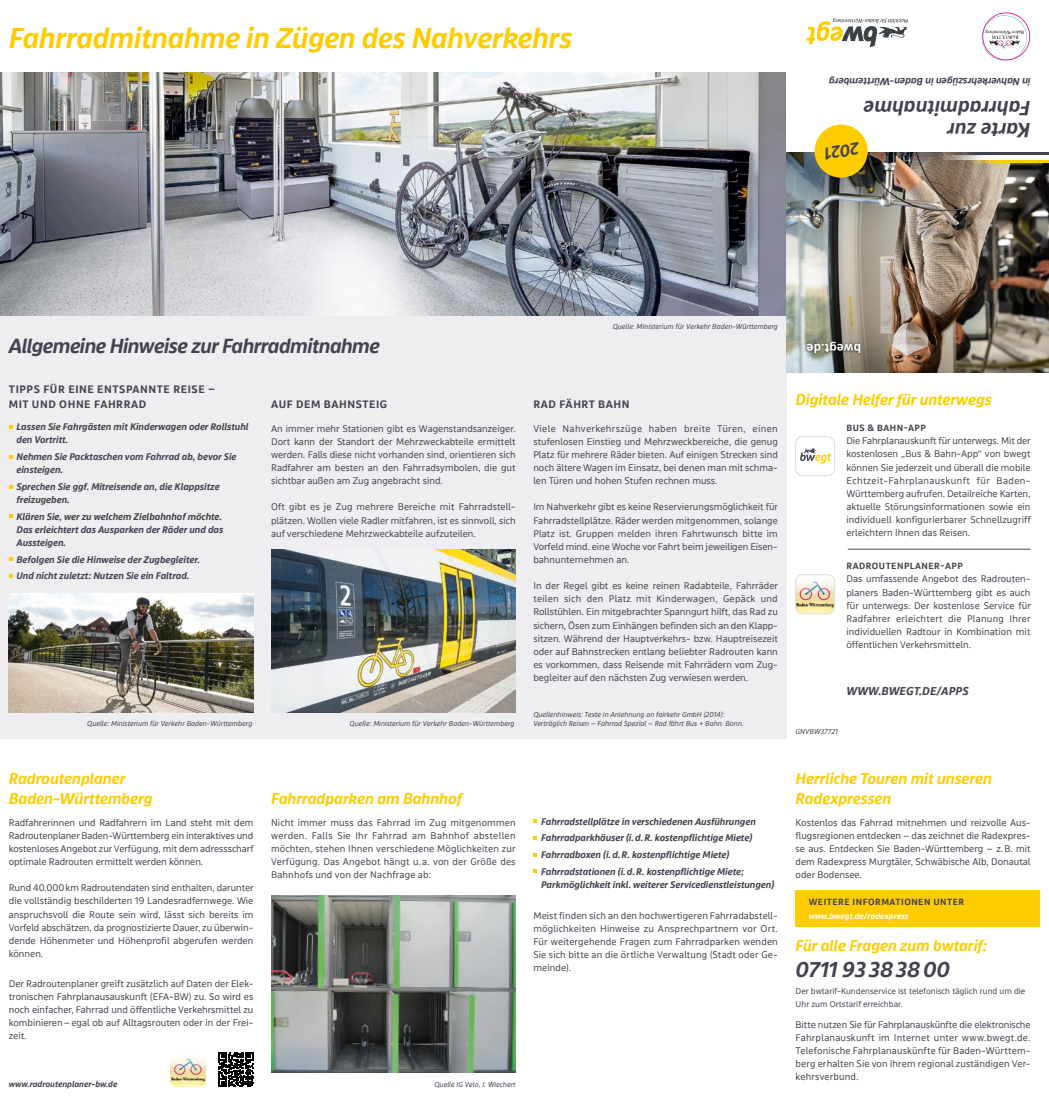
<style>
.page{position:relative;width:1049px;height:1106px;background:#fff}
.page>*{position:absolute;margin:0;border:0;box-sizing:border-box;transform-origin:0 0}
.t1{font:italic 700 30px "bwegt Display";color:#fc0}
.t2{font:italic 700 22.5px "bwegt Display";color:#424351}
.t3{font:italic 700 21.25px "bwegt Display";letter-spacing:-.02em;color:#424351}
.t4{font:italic 700 21.25px/21.9px "bwegt Display";letter-spacing:.01em;color:#424351}
.t5{font:italic 700 17.5px "bwegt Display";color:#424351}
.t6{font:italic 700 16.25px/20px "bwegt Display";color:#fc0}
.t7{font:700 13.12px "bwegt Text";letter-spacing:.01em;color:#fff}
.t8{font:italic 700 11.88px "bwegt Text";letter-spacing:.01em;color:#424351}
.t9{font:700 11.25px/15px "bwegt Text";letter-spacing:.05em;color:#424351}
.t10{font:italic 700 10.62px "bwegt Display";color:#424351}
.t11{font:10px/13.1px "bwegt Text";color:#424351;text-align:justify}
.t12{font:italic 700 10px/13.1px "bwegt Text";color:#424351}
.t13{font:700 9.38px "bwegt Text";letter-spacing:.05em;color:#424351}
.t14{font:8.75px/13.1px "bwegt Text";color:#424351}
.t15{font:italic 700 8.75px "bwegt Text";color:#424351}
.t16{font:italic 700 8.75px "bwegt Text";color:#fff}
.t17{font:7.5px/8.8px "bwegt Text Italic g";color:#424351}
</style>
<div class="page">
<div style="left:0;top:305px;width:787px;height:434px;background:#eeeef0"></div>
<img style="left:797px;top:576px;width:36px;height:36px">
<div style="left:795px;top:574px;width:40px;height:40px;border:1px solid #dcdbdf;border-radius:7px"></div>
<img style="left:171px;top:1056px;width:34px;height:30px">
<svg style="left:533px;top:819px;width:4px;height:4px"></svg>
<svg style="left:533px;top:836px;width:4px;height:3px"></svg>
<svg style="left:533px;top:853px;width:4px;height:3px"></svg>
<svg style="left:533px;top:869px;width:4px;height:4px"></svg>
<img style="left:271px;top:895px;width:245px;height:177px">
<svg style="left:219px;top:1052px;width:34px;height:34px"></svg>
<img style="left:9px;top:593px;width:244px;height:119px">
<img style="left:271px;top:549px;width:245px;height:163px">
<svg style="left:9px;top:514px;width:3px;height:4px"></svg>
<svg style="left:9px;top:557px;width:3px;height:4px"></svg>
<hr style="left:848px;top:549px;width:182px;height:1px;background:#424351">
<div style="left:795px;top:890px;width:245px;height:36px;background:#fc0"></div>
<svg style="left:800px;top:448px;width:31px;height:15px"></svg>
<div style="left:795px;top:436px;width:40px;height:40px;border:1px solid #dcdbdf;border-radius:7px"></div>
<img style="left:0;top:73px;width:787px;height:242px">
<img style="left:787px;top:152px;width:262px;height:220px">
<svg style="left:806px;top:18px;width:102px;height:28px"></svg>
<div style="left:804px;top:339px;width:58px;height:17px;background:#000;opacity:.75"></div>
<svg style="left:981px;top:12px;width:50px;height:49px"></svg>
<div style="left:814px;top:124px;width:54px;height:54px;background:#fc0;border-radius:50%"></div>
<svg style="left:947px;top:152px;width:93px;height:4px"></svg>
<hr style="left:944px;top:160px;width:96px;height:3px;background:#fc0">
<svg style="left:931px;top:156px;width:109px;height:4px"></svg>
<svg style="left:1040px;top:152px;width:9px;height:11px"></svg>
<h1 class="t1" style="left:9px;top:21px;width:565px">Fahrradmitnahme in Zügen des Nahverkehrs</h1>
<p class="t10" style="left:1030px;top:88px;width:203px;rotate:-180deg">in Nahverkehrszügen in Baden-Württemberg</p>
<h3 class="t4" style="left:1030px;top:140px;width:168px;rotate:-180deg">Karte zur<br>Fahrradmitnahme</h3>
<h3 class="t5" style="left:861px;top:158px;width:37px;rotate:170deg">2021</h3>
<h3 class="t3" style="left:9px;top:333px;width:372px">Allgemeine Hinweise zur Fahrradmitnahme</h3>
<p class="t9" style="left:9px;top:382px;width:208px">TIPPS FÜR EINE ENTSPANNTE REISE –<br>MIT UND OHNE FAHRRAD</p>
<p class="t12" style="left:17px;top:420px;width:234px">Lassen Sie Fahrgästen mit Kinderwagen oder Rollstuhl den Vortritt.</p>
<p class="t12" style="left:17px;top:450px;width:221px">Nehmen Sie Packtaschen vom Fahrrad ab, bevor Sie einsteigen.</p>
<p class="t12" style="left:17px;top:480px;width:205px">Sprechen Sie ggf. Mitreisende an, die Klappsitze freizugeben.</p>
<p class="t12" style="left:17px;top:510px;width:208px">Klären Sie, wer zu welchem Zielbahnhof möchte.<br>Das erleichtert das Ausparken der Räder und das<br>Aussteigen.</p>
<p class="t12" style="left:17px;top:551px;width:185px;line-height:16.6px">Befolgen Sie die Hinweise der Zugbegleiter.<br>Und nicht zuletzt: Nutzen Sie ein Faltrad.</p>
<p class="t9" style="left:271px;top:397px;width:117px">AUF DEM BAHNSTEIG</p>
<p class="t11" style="left:271px;top:422px;width:246px">An immer mehr Stationen gibt es Wagenstandsanzeiger.<br>Dort kann der Standort der Mehrzweckabteile ermittelt werden. Falls diese nicht vorhanden sind, orientieren sich Radfahrer am besten an den Fahrradsymbolen, die gut sichtbar außen am Zug angebracht sind.</p>
<p class="t11" style="left:271px;top:501px;width:246px;text-align:left">Oft gibt es je Zug mehrere Bereiche mit Fahrradstell&shy;plätzen. Wollen viele Radler mitfahren, ist es sinnvoll, sich auf verschiedene Mehrzweckabteile aufzuteilen.</p>
<p class="t17" style="left:87px;top:719px;width:167px">Quelle: Ministerium für Verkehr Baden-Württemberg</p>
<p class="t17" style="left:349px;top:719px;width:167px">Quelle: Ministerium für Verkehr Baden-Württemberg</p>
<p class="t17" style="left:613px;top:322px;width:167px">Quelle: Ministerium für Verkehr Baden-Württemberg</p>
<p class="t9" style="left:533px;top:397px;width:98px">RAD FÄHRT BAHN</p>
<p class="t11" style="left:533px;top:422px;width:246px">Viele Nahverkehrszüge haben breite Türen, einen stufenlosen Einstieg und Mehrzweckbereiche, die genug Platz für mehrere Räder bieten. Auf einigen Strecken sind noch ältere Wagen im Einsatz, bei denen man mit schma&shy;len Türen und hohen Stufen rechnen muss.</p>
<p class="t11" style="left:533px;top:501px;width:246px">Im Nahverkehr gibt es keine Reservierungsmöglichkeit für Fahrradstellplätze. Räder werden mitgenommen, solange Platz ist. Gruppen melden ihren Fahrtwunsch bitte im Vorfeld mind. eine Woche vor Fahrt beim jeweiligen Eisen&shy;bahnunternehmen an.</p>
<p class="t11" style="left:533px;top:579px;width:246px">In der Regel gibt es keine reinen Radabteile, Fahrräder teilen sich den Platz mit Kinderwagen, Gepäck und Rollstühlen. Ein mitgebrachter Spanngurt hilft, das Rad zu sichern, Ösen zum Einhängen befinden sich an den Klapp&shy;sitzen. Während der Hauptverkehrs- bzw. Hauptreisezeit oder auf Bahnstrecken entlang beliebter Radrouten kann es vorkommen, dass Reisende mit Fahrrädern vom Zug&shy;begleiter auf den nächsten Zug verwiesen werden.</p>
<p class="t17" style="left:533px;top:710px;width:212px">Quellenhinweis: Texte in Anlehnung an fairkehr GmbH (2014):<br>Verträglich Reisen – Fahrrad Spezial – Rad fährt Bus + Bahn. Bonn.</p>
<h3 class="t7" style="left:861px;top:356px;width:56px;rotate:-180deg">bwegt.de</h3>
<h3 class="t6" style="left:795px;top:390px;width:198px">Digitale Helfer für unterwegs</h3>
<p class="t13" style="left:846px;top:422px;width:81px">BUS &amp; BAHN-APP</p>
<p class="t11" style="left:846px;top:435px;width:186px">Die Fahrplanauskunft für unterwegs. Mit der kostenlosen „Bus &amp; Bahn-App“ von bwegt können Sie jederzeit und überall die mobile Echtzeit-Fahrplanauskunft für Baden-Württemberg aufrufen. Detailreiche Karten, aktuelle Störungsinformationen sowie ein individuell konfigurierbarer Schnellzugriff erleichtern Ihnen das Reisen.</p>
<p class="t13" style="left:846px;top:561px;width:118px">RADROUTENPLANER-APP</p>
<p class="t11" style="left:846px;top:573px;width:186px">Das umfassende Angebot des Radrouten&shy;planers Baden-Württemberg gibt es auch für unterwegs. Der kostenlose Service für Radfahrer erleichtert die Planung Ihrer individuellen Radtour in Kombination mit öffentlichen Verkehrsmitteln.</p>
<p class="t8" style="left:846px;top:684px;width:124px">WWW.BWEGT.DE/APPS</p>
<p class="t17" style="left:795px;top:727px;width:44px">GNVBW37721</p>
<h3 class="t6" style="left:9px;top:769px;width:145px">Radroutenplaner<br>Baden-Württemberg</h3>
<h3 class="t6" style="left:795px;top:769px;width:198px">Herrliche Touren mit unseren</h3>
<h3 class="t6" style="left:271px;top:789px;width:192px">Fahrradparken am Bahnhof</h3>
<h3 class="t6" style="left:795px;top:789px;width:97px">Radexpressen</h3>
<p class="t11" style="left:9px;top:816px;width:246px">Radfahrerinnen und Radfahrern im Land steht mit dem Radroutenplaner Baden-Württemberg ein interaktives und kostenloses Angebot zur Verfügung, mit dem adressscharf optimale Radrouten ermittelt werden können.</p>
<p class="t11" style="left:9px;top:881px;width:246px">Rund 40.000km Radroutendaten sind enthalten, darunter die vollständig beschilderten 19 Landesradfernwege. Wie anspruchsvoll die Route sein wird, lässt sich bereits im Vorfeld abschätzen, da prognostizierte Dauer, zu überwin&shy;dende Höhenmeter und Höhenprofil abgerufen werden können.</p>
<p class="t11" style="left:9px;top:977px;width:246px">Der Radroutenplaner greift zusätzlich auf Daten der Elek&shy;tronischen Fahrplanausauskunft (EFA-BW) zu. So wird es noch einfacher, Fahrrad und öffentliche Verkehrsmittel zu kombinieren–egal ob auf Alltagsrouten oder in der Frei&shy;zeit.</p>
<p class="t15" style="left:9px;top:1078px;width:110px">www.radroutenplaner-bw.de</p>
<p class="t11" style="left:271px;top:816px;width:246px">Nicht immer muss das Fahrrad im Zug mitgenommen werden. Falls Sie Ihr Fahrrad am Bahnhof abstellen möchten, stehen Ihnen verschiedene Möglichkeiten zur Verfügung. Das Angebot hängt u. a. von der Größe des Bahnhofs und von der Nachfrage ab:</p>
<p class="t12" style="left:541px;top:813px;width:216px;line-height:16.6px">Fahrradstellplätze in verschiedenen Ausführungen Fahrradparkhäuser (i.d.R. kostenpflichtige Miete)<br>Fahrradboxen (i.d.R. kostenpflichtige Miete)<br>Fahrradstationen (i.d.R. kostenpflichtige Miete;</p>
<p class="t12" style="left:541px;top:878px;width:235px">Parkmöglichkeit inkl. weiterer Servicedienstleistungen)</p>
<p class="t11" style="left:533px;top:909px;width:246px">Meist finden sich an den hochwertigeren Fahrradabstell&shy;möglichkeiten Hinweise zu Ansprechpartnern vor Ort.<br>Für weitergehende Fragen zum Fahrradparken wenden Sie sich bitte an die örtliche Verwaltung (Stadt oder Ge&shy;meinde).</p>
<p class="t17" style="left:434px;top:1080px;width:83px">Quelle IG Velo, J. Wiechert</p>
<p class="t11" style="left:795px;top:816px;width:236px">Kostenlos das Fahrrad mitnehmen und reizvolle Aus&shy;flugsregionen entdecken – das zeichnet die Radexpres&shy;se aus. Entdecken Sie Baden-Württemberg – z.B. mit dem Radexpress Murgtäler, Schwäbische Alb, Donautal oder Bodensee.</p>
<p class="t13" style="left:809px;top:896px;width:157px">WEITERE INFORMATIONEN UNTER</p>
<p class="t16" style="left:809px;top:911px;width:102px">www.bwegt.de/radexpress</p>
<h3 class="t6" style="left:795px;top:936px;width:193px">Für alle Fragen zum bwtarif:</h3>
<h2 class="t2" style="left:795px;top:957px;width:156px">0711 93 383800</h2>
<p class="t14" style="left:795px;top:985px;width:231px">Der bwtarif-Kundenservice ist telefonisch täglich rund um die<br>Uhr zum Ortstarif erreichbar.</p>
<p class="t11" style="left:795px;top:1018px;width:236px">Bitte nutzen Sie für Fahrplanauskünfte die elektronische Fahrplanauskunft im Internet unter www.bwegt.de.<br>Telefonische Fahrplanauskünfte für Baden-Württem&shy;berg erhalten Sie von Ihrem regional zuständigen Ver&shy;kehrsverbund.</p>
</div>
